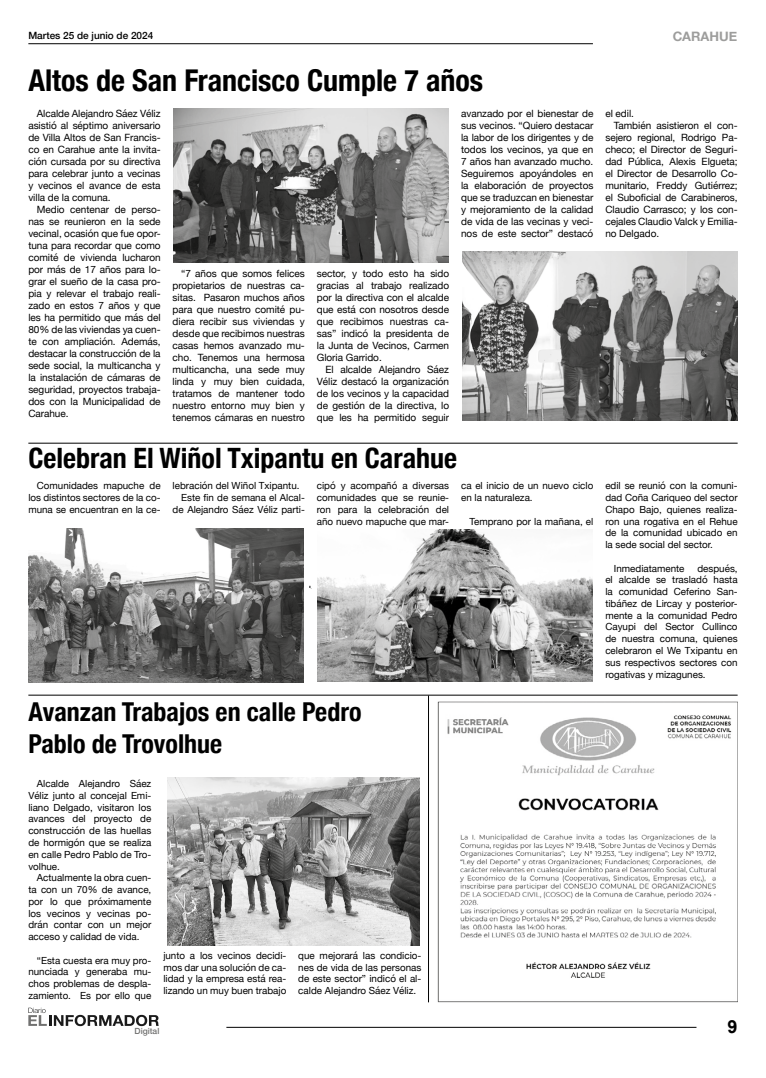
<style>
.page{position:relative;width:766px;height:1078px;background:#fff}
.page>*{position:absolute;margin:0;border:0;box-sizing:border-box;transform-origin:0 0}
.t1{font:700 condensed 30px "Helvetica Neue";color:#000}
.t2{font:700 condensed 28px "Helvetica Neue";color:#000}
.t3{font:700 condensed 26px/31.2px "Helvetica Neue";color:#000}
.t4{font:700 18px "Arial";color:#000}
.t5{font:700 13px "Helvetica Neue";color:#9d9d9c}
.t6{font:10px/12px "Helvetica Neue";letter-spacing:-.005em;color:#000;text-align:justify}
.t7{font:500 10px "Helvetica Neue";color:#000}
.t8{font:9.8px/11.8px "Helvetica Neue";color:#000;text-align:justify}
.t9{font:500 8.5px "Helvetica Neue";color:#717170}
</style>
<div class="page">
<hr style="left:28px;top:43px;width:564px;height:1px;background:#000">
<hr style="left:226px;top:1026px;width:470px;height:1px;background:#000">
<svg style="left:28px;top:1007px;width:131px;height:18px"></svg>
<hr style="left:428px;top:695px;width:1px;height:307px;background:#000">
<hr style="left:28px;top:443px;width:709px;height:1px;background:#000">
<hr style="left:28px;top:694px;width:709px;height:1px;background:#000">
<img style="left:437px;top:701px;width:300px;height:301px">
<img style="left:173px;top:108px;width:275px;height:155px">
<img style="left:462px;top:251px;width:275px;height:169px">
<img style="left:28px;top:528px;width:275px;height:154px">
<img style="left:317px;top:529px;width:275px;height:152px">
<img style="left:167px;top:777px;width:253px;height:167px">
<p class="t7" style="left:28px;top:28px;width:126px">Martes 25 de junio de 2024</p>
<h3 class="t5" style="left:672px;top:26px;width:66px">CARAHUE</h3>
<h1 class="t1" style="left:28px;top:56px;width:456px">Altos de San Francisco Cumple 7 años</h1>
<p class="t6" style="left:28px;top:108px;width:134px;text-indent:8px">Alcalde Alejandro Sáez Véliz asistió al séptimo aniversario de Villa Altos de San Francis&shy;co en Carahue ante la invita&shy;ción cursada por su directiva para celebrar junto a vecinas y vecinos el avance de esta villa de la comuna.</p>
<p class="t6" style="left:28px;top:204px;width:134px;text-indent:9px">Medio centenar de perso&shy;nas se reunieron en la sede vecinal, ocasión que fue opor&shy;tuna para recordar que como comité de vivienda lucharon por más de 17 años para lo&shy;grar el sueño de la casa pro&shy;pia y relevar el trabajo reali&shy;zado en estos 7 años y que les ha permitido que más del 80% de las viviendas ya cuen&shy;te con ampliación. Además, destacar la construcción de la sede social, la multicancha y la instalación de cámaras de seguridad, proyectos trabaja&shy;dos con la Municipalidad de Carahue.</p>
<p class="t6" style="left:461px;top:108px;width:134px">avanzado por el bienestar de sus vecinos. “Quiero destacar la labor de los dirigentes y de todos los vecinos, ya que en 7 años han avanzado mucho.<br>Seguiremos apoyándoles en la elaboración de proyectos que se traduzcan en bienestar y mejoramiento de la calidad de vida de las vecinas y veci&shy;nos de este sector” destacó</p>
<p class="t6" style="left:605px;top:108px;width:30px">el edil.</p>
<p class="t6" style="left:613px;top:120px;width:125px">También asistieron el con-</p>
<p class="t6" style="left:605px;top:132px;width:134px">sejero regional, Rodrigo Pa-</p>
<p class="t6" style="left:605px;top:144px;width:134px">checo; el Director de Seguri-</p>
<p class="t6" style="left:605px;top:156px;width:134px">dad Pública, Alexis Elgueta;</p>
<p class="t6" style="left:605px;top:168px;width:134px">el Director de Desarrollo Co-</p>
<p class="t6" style="left:605px;top:180px;width:134px">munitario, Freddy Gutiérrez;</p>
<p class="t6" style="left:605px;top:192px;width:134px">el Suboficial de Carabineros,</p>
<p class="t6" style="left:605px;top:204px;width:134px">Claudio Carrasco; y los con-</p>
<p class="t6" style="left:605px;top:216px;width:134px">cejales Claudio Valck y Emilia-</p>
<p class="t6" style="left:605px;top:228px;width:55px">no Delgado.</p>
<p class="t6" style="left:172px;top:268px;width:134px;text-indent:9px">“7 años que somos felices propietarios de nuestras ca&shy;sitas. Pasaron muchos años para que nuestro comité pu&shy;diera recibir sus viviendas y desde que recibimos nuestras casas hemos avanzado mu&shy;cho. Tenemos una hermosa multicancha, una sede muy linda y muy bien cuidada, tratamos de mantener todo nuestro entorno muy bien y tenemos cámaras en nuestro</p>
<p class="t6" style="left:317px;top:268px;width:134px">sector, y todo esto ha sido gracias al trabajo realizado por la directiva con el alcalde que está con nosotros desde que recibimos nuestras ca&shy;sas” indicó la presidenta de la Junta de Vecinos, Carmen Gloria Garrido.</p>
<p class="t6" style="left:317px;top:364px;width:134px;text-indent:8px">El alcalde Alejandro Sáez Véliz destacó la organización de los vecinos y la capacidad de gestión de la directiva, lo que les ha permitido seguir</p>
<h2 class="t2" style="left:28px;top:435px;width:430px">Celebran El Wiñol Txipantu en Carahue</h2>
<p class="t8" style="left:28px;top:480px;width:134px;text-indent:9px">Comunidades mapuche de los distintos sectores de la co&shy;muna se encuentran en la ce-</p>
<p class="t8" style="left:172px;top:480px;width:128px">lebración del Wiñol Txipantu.</p>
<p class="t8" style="left:317px;top:480px;width:134px">cipó y acompañó a diversas comunidades que se reunie&shy;ron para la celebración del año nuevo mapuche que mar-</p>
<p class="t8" style="left:461px;top:480px;width:134px">ca el inicio de un nuevo ciclo en la naturaleza.</p>
<p class="t8" style="left:181px;top:492px;width:125px">Este fin de semana el Alcal-</p>
<p class="t8" style="left:172px;top:504px;width:134px">de Alejandro Sáez Véliz parti-</p>
<p class="t8" style="left:469px;top:515px;width:125px">Temprano por la mañana, el</p>
<h3 class="t3" style="left:28px;top:694px;width:334px">Avanzan Trabajos en calle Pedro<br>Pablo de Trovolhue</h3>
<p class="t8" style="left:28px;top:778px;width:124px;text-indent:9px">Alcalde Alejandro Sáez Véliz junto al concejal Emi&shy;liano Delgado, visitaron los avances del proyecto de construcción de las huellas de hormigón que se realiza en calle Pedro Pablo de Tro&shy;volhue.</p>
<p class="t8" style="left:28px;top:872px;width:124px;text-indent:9px">Actualmente la obra cuen&shy;ta con un 70% de avance, por lo que próximamente los vecinos y vecinas po&shy;drán contar con un mejor acceso y calidad de vida.</p>
<p class="t8" style="left:28px;top:954px;width:124px;text-indent:9px">“Esta cuesta era muy pro&shy;nunciada y generaba mu&shy;chos problemas de despla&shy;zamiento. Es por ello que</p>
<p class="t8" style="left:163px;top:949px;width:124px">junto a los vecinos decidi&shy;mos dar una solución de ca&shy;lidad y la empresa está rea&shy;lizando un muy buen trabajo</p>
<p class="t8" style="left:298px;top:949px;width:124px">que mejorará las condicio&shy;nes de vida de las personas de este sector” indicó el al&shy;calde Alejandro Sáez Véliz.</p>
<p class="t8" style="left:605px;top:480px;width:134px">edil se reunió con la comuni&shy;dad Coña Cariqueo del sector Chapo Bajo, quienes realiza&shy;ron una rogativa en el Rehue de la comunidad ubicado en la sede social del sector.</p>
<p class="t8" style="left:613px;top:562px;width:72px">Inmediatamente</p>
<p class="t8" style="left:605px;top:562px;width:134px;text-indent:92px">después, el alcalde se trasladó hasta la comunidad Ceferino San&shy;tibáñez de Lircay y posterior&shy;mente a la comunidad Pedro Cayupi del Sector Cullinco de nuestra comuna, quienes celebraron el We Txipantu en sus respectivos sectores con rogativas y mizagunes.</p>
<p class="t9" style="left:134px;top:1023px;width:26px">Digital</p>
<h3 class="t4" style="left:727px;top:1014px;width:12px">9</h3>
</div>
